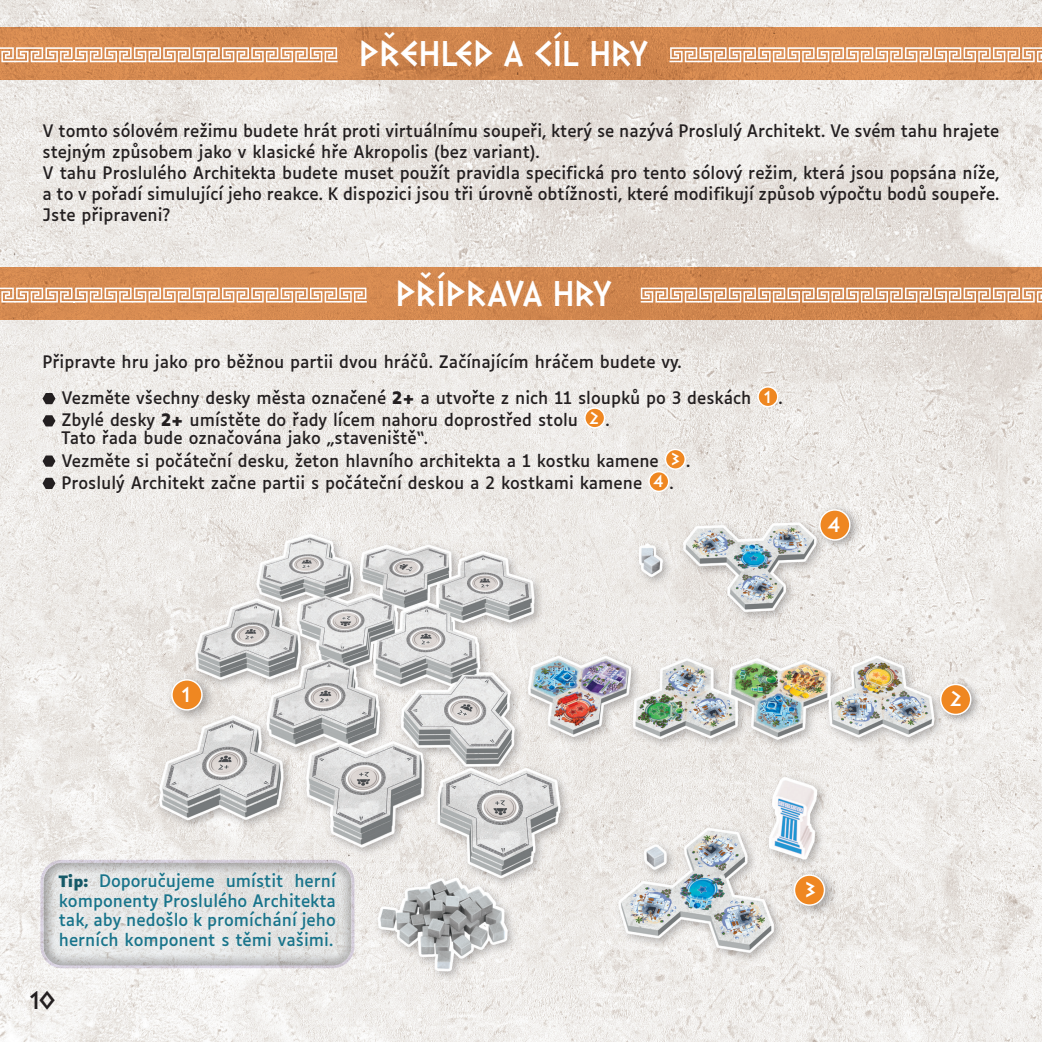
<style>
.page{position:relative;width:1042px;height:1042px;background:#fff}
.page>*{position:absolute;margin:0;border:0;box-sizing:border-box;transform-origin:0 0}
.Titre_1{font:700 30px "Dalek Pinpoint";letter-spacing:.025em;color:#fff}
.t1{font:700 21px "Dalek Pinpoint";color:#231f20}
.t2{font:700 17.7px "Dalek Pinpoint";color:#fff}
.Style_de_paragraphe_1{font:16.5px/21px "Luciole";color:#231f20}
.Texte{font:16.5px "Luciole";color:#231f20}
.Texte-2{font:16.5px/19.8px "Luciole";color:#18748b;text-align:justify}
.t3{font:700 14.4px "Dalek Pinpoint";color:#fff}
.s1{font-weight:700}
.s2{font-weight:700;font-size:15px;color:#165967}
</style>
<div class="page">
<img style="left:0;top:0;width:1042px;height:1042px">
<svg style="left:43px;top:393px;width:12px;height:11px"></svg>
<div style="left:758px;top:387px;width:20px;height:20px;background:#ef8721;border-radius:50%"></div>
<div style="left:757px;top:386px;width:21px;height:21px;border:2px solid #fff;border-radius:50%"></div>
<svg style="left:43px;top:415px;width:12px;height:11px"></svg>
<div style="left:585px;top:408px;width:19px;height:20px;background:#ef8721;border-radius:50%"></div>
<div style="left:584px;top:407px;width:21px;height:21px;border:2px solid #fff;border-radius:50%"></div>
<svg style="left:43px;top:455px;width:12px;height:12px"></svg>
<div style="left:665px;top:449px;width:20px;height:20px;background:#ef8721;border-radius:50%"></div>
<div style="left:665px;top:449px;width:21px;height:21px;border:2px solid #fff;border-radius:50%"></div>
<svg style="left:43px;top:478px;width:12px;height:11px"></svg>
<div style="left:649px;top:472px;width:20px;height:19px;background:#ef8721;border-radius:50%"></div>
<div style="left:648px;top:471px;width:21px;height:21px;border:2px solid #fff;border-radius:50%"></div>
<svg style="left:0;top:27px;width:1041px;height:53px;background:#d2884f"></svg>
<svg style="left:0;top:267px;width:1042px;height:53px;background:#d28951"></svg>
<svg style="left:0;top:288px;width:367px;height:14px"></svg>
<svg style="left:0;top:47px;width:337px;height:15px"></svg>
<svg style="left:641px;top:288px;width:401px;height:14px"></svg>
<svg style="left:670px;top:47px;width:371px;height:15px"></svg>
<img style="left:51px;top:487px;width:991px;height:509px">
<div style="left:815px;top:504px;width:47px;height:47px;background:#231f20;opacity:.39"></div>
<div style="left:820px;top:510px;width:30px;height:30px;background:#ef8721;border-radius:50%"></div>
<div style="left:819px;top:509px;width:31px;height:32px;border:2px solid #fff;border-radius:50%"></div>
<div style="left:935px;top:678px;width:47px;height:47px;background:#231f20;opacity:.39"></div>
<div style="left:940px;top:684px;width:30px;height:30px;background:#ef8721;border-radius:50%"></div>
<div style="left:940px;top:684px;width:31px;height:31px;border:2px solid #fff;border-radius:50%"></div>
<div style="left:788px;top:867px;width:51px;height:52px;background:#231f20;opacity:.39"></div>
<div style="left:794px;top:875px;width:30px;height:30px;background:#ef8721;border-radius:50%"></div>
<div style="left:793px;top:874px;width:32px;height:32px;border:2px solid #fff;border-radius:50%"></div>
<div style="left:166px;top:672px;width:51px;height:51px;background:#231f20;opacity:.39"></div>
<div style="left:172px;top:680px;width:30px;height:30px;background:#ef8721;border-radius:50%"></div>
<div style="left:171px;top:679px;width:32px;height:31px;border:2px solid #fff;border-radius:50%"></div>
<hr style="left:1041px;top:27px;width:1px;height:53px;background:#e27f32">
<p class="Titre_1" style="left:360px;top:38px;width:290px">PŘEHLED A CÍL HRY</p>
<p class="Style_de_paragraphe_1" style="left:43px;top:119px;width:958px">V tomto sólovém režimu budete hrát proti virtuálnímu soupeři, který se nazývá Proslulý Architekt. Ve svém tahu hrajete</p>
<p class="Style_de_paragraphe_1" style="left:43px;top:140px;width:499px">stejným způsobem jako v klasické hře Akropolis (bez variant).</p>
<p class="Style_de_paragraphe_1" style="left:43px;top:161px;width:958px">V tahu Proslulého Architekta budete muset použít pravidla specifická pro tento sólový režim, která jsou popsána níže, a to v pořadí simulující jeho reakce. K dispozici jsou tři úrovně obtížnosti, které modifikují způsob výpočtu bodů soupeře.</p>
<p class="Style_de_paragraphe_1" style="left:43px;top:203px;width:130px">Jste připraveni?</p>
<p class="Titre_1" style="left:396px;top:279px;width:217px">PŘÍPRAVA HRY</p>
<p class="Texte" style="left:43px;top:347px;width:640px">Připravte hru jako pro běžnou partii dvou hráčů. Začínajícím hráčem budete vy.</p>
<p class="Texte" style="left:61px;top:383px;width:691px">Vezměte všechny desky města označené <span class="s1">2+</span> a utvořte z nich 11 sloupků po 3 deskách</p>
<p class="t3" style="left:764px;top:389px;width:8px">1</p>
<p class="Texte" style="left:61px;top:405px;width:518px">Zbylé desky <span class="s1">2+</span> umístěte do řady lícem nahoru doprostřed stolu</p>
<p class="t3" style="left:589px;top:410px;width:11px">2</p>
<p class="Texte" style="left:605px;top:405px;width:6px">.</p>
<p class="Texte" style="left:61px;top:423px;width:368px">Tato řada bude označována jako „staveniště“.</p>
<p class="Texte" style="left:61px;top:445px;width:599px">Vezměte si počáteční desku, žeton hlavního architekta a 1 kostku kamene</p>
<p class="t3" style="left:671px;top:452px;width:10px">3</p>
<p class="Texte" style="left:686px;top:445px;width:6px">.</p>
<p class="Texte" style="left:61px;top:468px;width:582px">Proslulý Architekt začne partii s počáteční deskou a 2 kostkami kamene</p>
<p class="t3" style="left:653px;top:474px;width:12px">4</p>
<p class="Texte" style="left:669px;top:468px;width:6px">.</p>
<p class="Texte" style="left:778px;top:383px;width:6px">.</p>
<p class="t2" style="left:827px;top:515px;width:14px">4</p>
<p class="t2" style="left:182px;top:685px;width:9px">1</p>
<p class="Texte-2" style="left:59px;top:869px;width:278px"><span class="s2">Tip:</span> Doporučujeme umístit herní komponenty Proslulého Architekta tak, aby nedošlo k promíchání jeho herních komponent s těmi vašimi.</p>
<p class="t1" style="left:30px;top:989px;width:27px">10</p>
<p class="t2" style="left:805px;top:880px;width:12px">3</p>
<p class="t2" style="left:950px;top:690px;width:13px">2</p>
</div>
